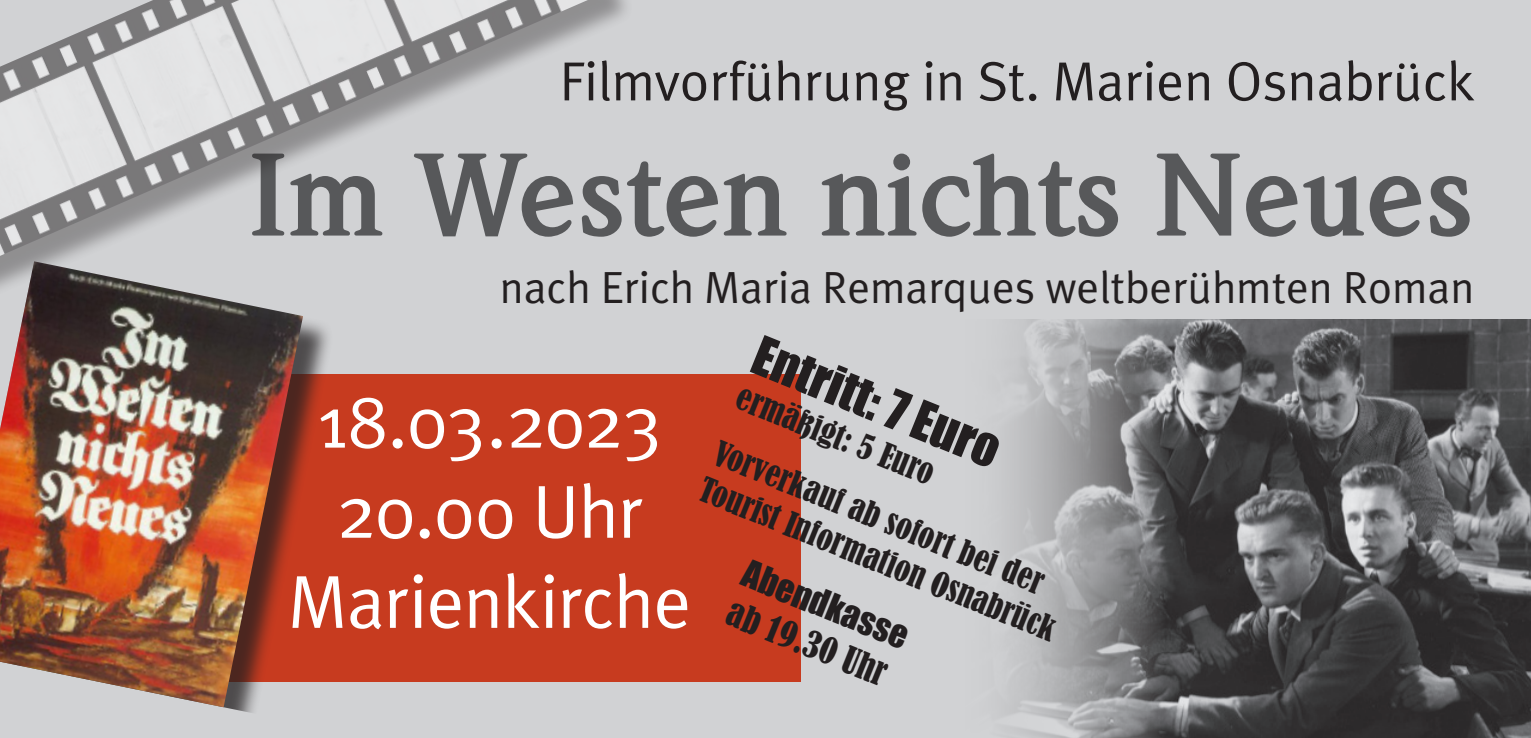
<style>
.page{position:relative;width:1531px;height:738px;background:#fff}
.page>*{position:absolute;margin:0;border:0;box-sizing:border-box;transform-origin:0 0}
.t1{font:700 115px "Weidemann";color:#57585a}
.t2{font:75px/90px "Meta Plus Normal";letter-spacing:-.015em;color:#fff;text-align:center}
.t3{font:55px "Meta Plus Normal";color:#231f20}
.t4{font:50px "Impact";color:#231f20}
.t5{font:45px "Meta Plus Normal";color:#231f20}
.t6{font:35px "Impact";color:#231f20}
.t7{font:condensed 35px "Bernard";color:#231f20}
.t8{font:condensed 32.5px/60px "Bernard";color:#231f20}
</style>
<div class="page">
<div style="left:0;top:0;width:1531px;height:737px;background:#d1d2d4"></div>
<div style="left:178px;top:373px;width:623px;height:307px;background:#c73b1f"></div>
<img style="left:1005px;top:319px;width:526px;height:418px">
<div style="left:0;top:262px;width:334px;height:454px;background:#231f20;opacity:.75"></div>
<img style="left:0;top:302px;width:303px;height:404px">
<div style="left:0;top:0;width:635px;height:302px;background:#231f20;opacity:.75"></div>
<img style="left:0;top:0;width:605px;height:260px">
<h3 class="t3" style="left:559px;top:49px;width:916px">Filmvorführung in St. Marien Osnabrück</h3>
<h1 class="t1" style="left:249px;top:128px;width:1227px">Im Westen nichts Neues</h1>
<h3 class="t5" style="left:500px;top:261px;width:976px">nach Erich Maria Remarques weltberühmten Roman</h3>
<h2 class="t2" style="left:288px;top:375px;width:405px">18.03.2023<br>20.00 Uhr<br>Marienkirche</h2>
<h3 class="t4" style="left:770px;top:316px;width:263px;rotate:22deg">Entritt: 7 Euro</h3>
<p class="t8" style="left:749px;top:368px;width:354px;rotate:22deg">ermäßigt: 5 Euro<br>Vorverkauf ab sofort bei der</p>
<p class="t8" style="left:712px;top:459px;width:383px;rotate:22deg">Tourist Information Osnabrück</p>
<p class="t6" style="left:754px;top:546px;width:177px;rotate:22deg">Abendkasse</p>
<p class="t7" style="left:736px;top:591px;width:171px;rotate:22deg">ab 19.30 Uhr</p>
</div>
